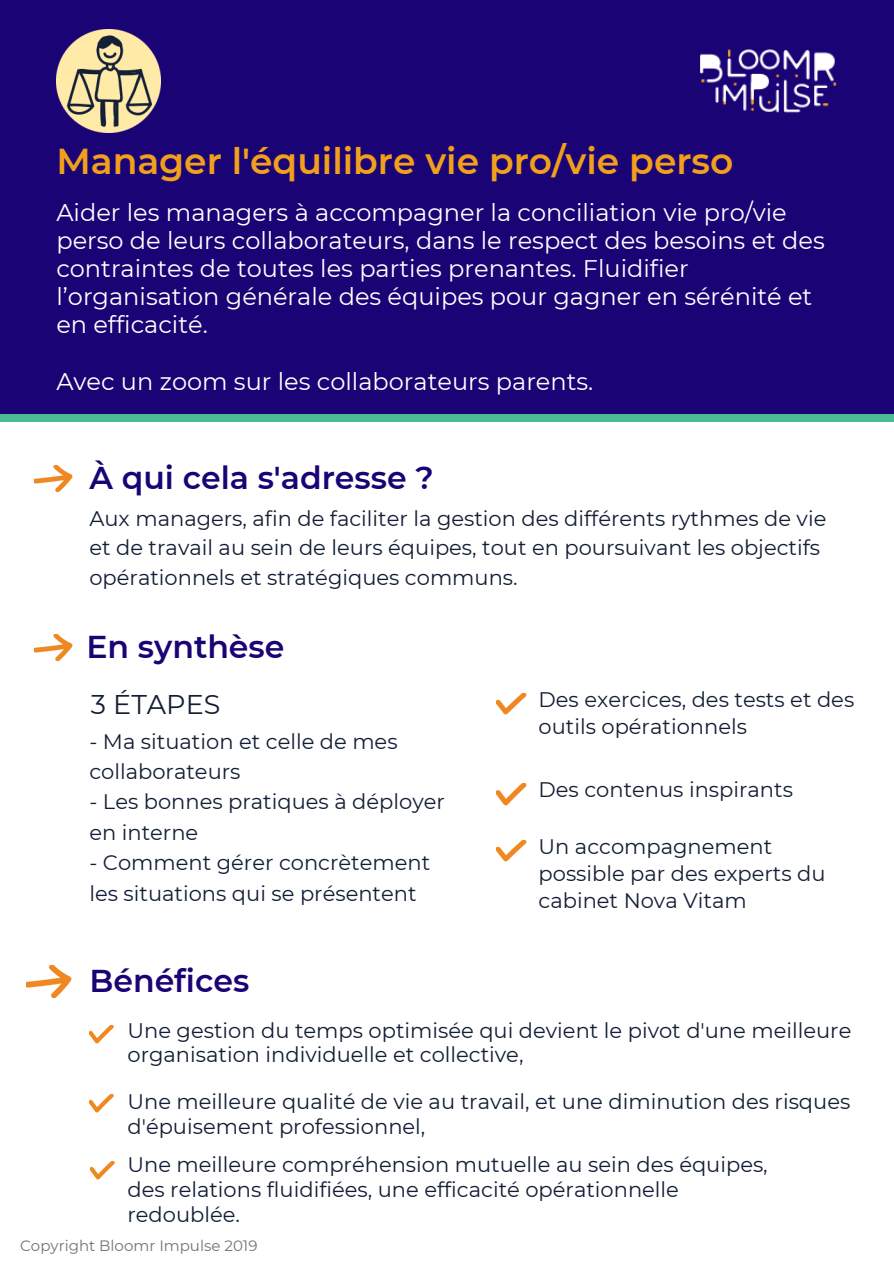
<style>
.page{position:relative;width:894px;height:1264px;background:#fff}
.page>*{position:absolute;margin:0;border:0;box-sizing:border-box;transform-origin:0 0}
.t1{font:600 36px "Montserrat";color:#f29f1c}
.t2{font:600 31.5px "Montserrat";color:#1a0475}
.t3{font:27px "Montserrat";color:#121e35}
.t4{font:24px/28.2px "Montserrat";color:#fff}
.t5{font:21px/24.8px "Montserrat";color:#121e35}
.t6{font:15px "Montserrat";color:#737373}
</style>
<div class="page">
<div style="left:0;top:364px;width:893px;height:57px;background:#49bb97"></div>
<div style="left:0;top:0;width:893px;height:413px;background:#1a0475"></div>
<img style="left:35px;top:465px;width:37px;height:26px">
<img style="left:496px;top:693px;width:31px;height:21px">
<img style="left:496px;top:783px;width:31px;height:22px">
<img style="left:496px;top:840px;width:31px;height:21px">
<img style="left:35px;top:634px;width:37px;height:26px">
<img style="left:26px;top:966px;width:45px;height:31px">
<img style="left:89px;top:1025px;width:25px;height:18px">
<img style="left:89px;top:1094px;width:25px;height:18px">
<img style="left:91px;top:1161px;width:24px;height:18px">
<img style="left:56px;top:29px;width:104px;height:104px">
<img style="left:700px;top:49px;width:137px;height:64px">
<h1 class="t1" style="left:56px;top:139px;width:678px">Manager l'équilibre vie pro/vie perso</h1>
<p class="t4" style="left:56px;top:198px;width:769px">Aider les managers à accompagner la conciliation vie pro/vie perso de leurs collaborateurs, dans le respect des besoins et des contraintes de toutes les parties prenantes. Fluidifier l’organisation générale des équipes pour gagner en sérénité et en efficacité.</p>
<p class="t4" style="left:56px;top:367px;width:538px">Avec un zoom sur les collaborateurs parents.</p>
<h2 class="t2" style="left:89px;top:459px;width:346px">À qui cela s'adresse ?</h2>
<p class="t5" style="left:89px;top:504px;width:738px;line-height:29.2px">Aux managers, afin de faciliter la gestion des différents rythmes de vie et de travail au sein de leurs équipes, tout en poursuivant les objectifs opérationnels et stratégiques communs.</p>
<h2 class="t2" style="left:86px;top:627px;width:199px">En synthèse</h2>
<p class="t3" style="left:91px;top:687px;width:131px">3 ÉTAPES</p>
<p class="t5" style="left:89px;top:725px;width:309px;line-height:30.5px">- Ma situation et celle de mes collaborateurs</p>
<p class="t5" style="left:89px;top:786px;width:357px;line-height:30.5px">- Les bonnes pratiques à déployer en interne</p>
<p class="t5" style="left:89px;top:847px;width:342px;line-height:30.5px">- Comment gérer concrètement les situations qui se présentent</p>
<p class="t5" style="left:538px;top:686px;width:317px;line-height:27px">Des exercices, des tests et des outils opérationnels</p>
<p class="t5" style="left:538px;top:777px;width:256px">Des contenus inspirants</p>
<p class="t5" style="left:538px;top:833px;width:288px;line-height:27px">Un accompagnement possible par des experts du cabinet Nova Vitam</p>
<h2 class="t2" style="left:89px;top:961px;width:161px">Bénéfices</h2>
<p class="t5" style="left:127px;top:1017px;width:725px">Une gestion du temps optimisée qui devient le pivot d'une meilleure organisation individuelle et collective,</p>
<p class="t5" style="left:127px;top:1089px;width:724px">Une meilleure qualité de vie au travail, et une diminution des risques d'épuisement professionnel,</p>
<p class="t5" style="left:127px;top:1151px;width:641px">Une meilleure compréhension mutuelle au sein des équipes, des relations fluidifiées, une efficacité opérationnelle redoublée.</p>
<p class="t6" style="left:20px;top:1236px;width:239px">Copyright Bloomr Impulse 2019</p>
</div>
